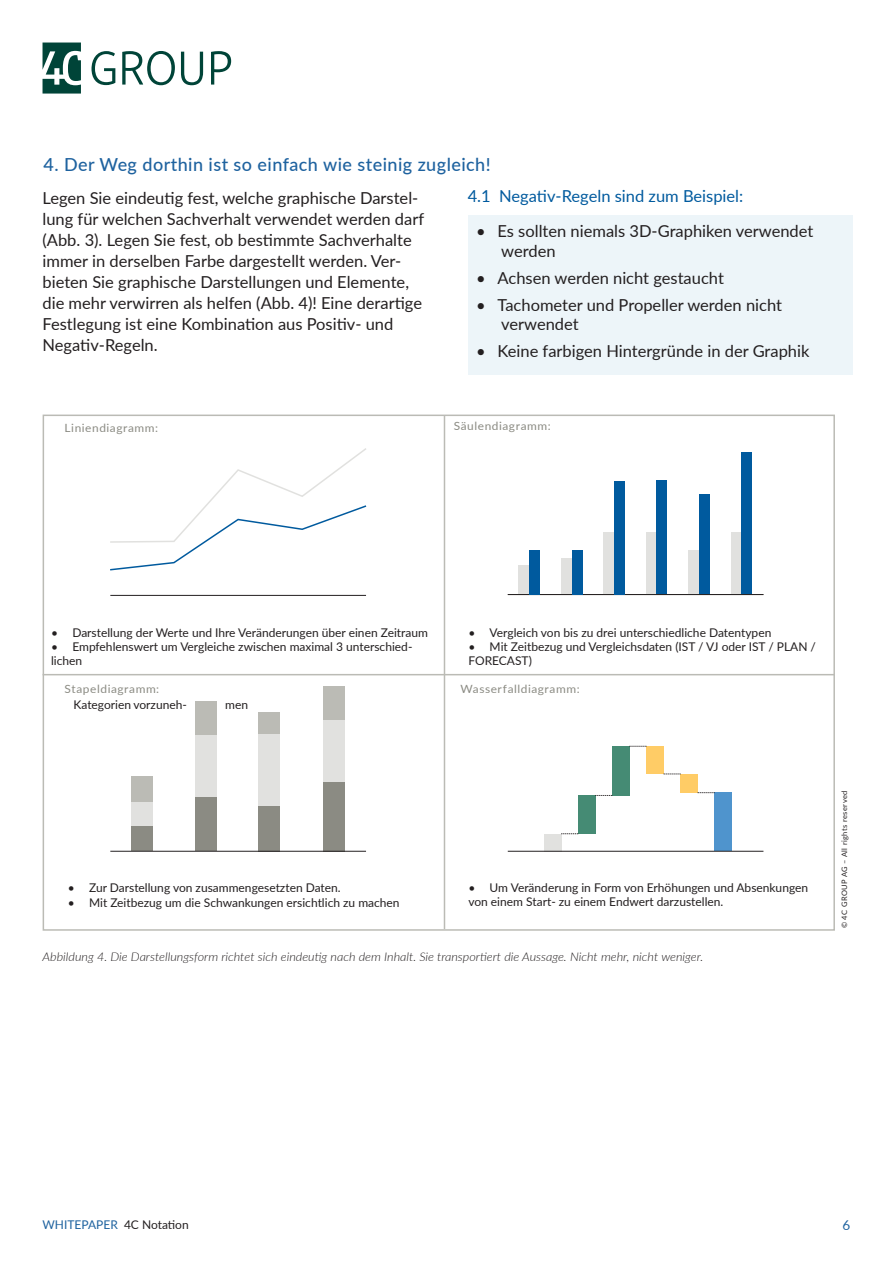
<style>
.page{position:relative;width:893px;height:1263px;background:#fff}
.page>*{position:absolute;margin:0;border:0;box-sizing:border-box;transform-origin:0 0}
.H4_Lato_Regular_blau_Überschriften{font:500 18px "Lato";letter-spacing:.025em;color:#1e629f}
.Fliestext_Lato_Light_Schwarz{font:16.5px/21px "Lato";color:#231f20}
.Fliestext_Lato_Light_Schwarz-2{font:16.5px "Lato";color:#005a9e}
.t1{font:13.5px "Lato";color:#1e629f}
.t2{font:12px/14.4px "Lato";color:#231f20}
.Grafiken_Abbildung_Lato_Italic{font:italic 300 12px "Lato";color:#231f20;scale:1.05 1}
.t3{font:12px "Lato";color:#1e629f}
.Grafiken_Beschriftung_Grau{font:11.4px "Lato";letter-spacing:.045em;color:#8b8b83;scale:1.05 1}
._4CG_GRAFIKEN_8_5pt{font:7.5px "Lato";letter-spacing:.055em;color:#231f20}
.s1{color:#231f20}
</style>
<div class="page">
<svg style="left:92px;top:51px;width:23px;height:34px"></svg>
<svg style="left:122px;top:51px;width:53px;height:34px"></svg>
<svg style="left:181px;top:52px;width:22px;height:33px"></svg>
<svg style="left:211px;top:51px;width:20px;height:34px"></svg>
<svg style="left:43px;top:43px;width:38px;height:51px"></svg>
<div style="left:43px;top:415px;width:792px;height:516px;background:#fff;border:2px solid #bbbbb5"></div>
<div style="left:132px;top:825px;width:21px;height:26px;background:#8b8b83"></div>
<div style="left:132px;top:802px;width:21px;height:23px;background:#e1e1df"></div>
<div style="left:132px;top:776px;width:21px;height:26px;background:#bbbbb5"></div>
<div style="left:195px;top:796px;width:22px;height:55px;background:#8b8b83"></div>
<div style="left:324px;top:779px;width:21px;height:72px;background:#8b8b83"></div>
<div style="left:195px;top:735px;width:22px;height:61px;background:#e1e1df"></div>
<div style="left:324px;top:720px;width:21px;height:61px;background:#e1e1df"></div>
<div style="left:195px;top:701px;width:22px;height:34px;background:#bbbbb5"></div>
<div style="left:324px;top:686px;width:21px;height:34px;background:#bbbbb5"></div>
<div style="left:258px;top:806px;width:22px;height:45px;background:#8b8b83"></div>
<div style="left:258px;top:734px;width:22px;height:72px;background:#e1e1df"></div>
<div style="left:258px;top:712px;width:22px;height:22px;background:#bbbbb5"></div>
<hr style="left:43px;top:674px;width:791px;height:1px;background:#bbbbb5">
<hr style="left:110px;top:595px;width:256px;height:1px;background:#231f20">
<div style="left:519px;top:566px;width:10px;height:28px;background:#e1e1df"></div>
<div style="left:561px;top:558px;width:11px;height:36px;background:#e1e1df"></div>
<div style="left:604px;top:532px;width:10px;height:62px;background:#e1e1df"></div>
<div style="left:646px;top:532px;width:10px;height:62px;background:#e1e1df"></div>
<div style="left:688px;top:550px;width:11px;height:44px;background:#e1e1df"></div>
<div style="left:731px;top:532px;width:10px;height:62px;background:#e1e1df"></div>
<svg style="left:110px;top:448px;width:257px;height:123px"></svg>
<div style="left:544px;top:833px;width:17px;height:18px;background:#e1e1df"></div>
<div style="left:578px;top:795px;width:17px;height:38px;background:#458b74"></div>
<div style="left:613px;top:746px;width:17px;height:49px;background:#458b74"></div>
<div style="left:647px;top:746px;width:17px;height:28px;background:#fc6"></div>
<div style="left:681px;top:774px;width:17px;height:18px;background:#fc6"></div>
<div style="left:715px;top:792px;width:17px;height:59px;background:#4f94cd"></div>
<svg style="left:561px;top:833px;width:17px;height:1px"></svg>
<svg style="left:595px;top:795px;width:17px;height:1px"></svg>
<svg style="left:664px;top:774px;width:17px;height:1px"></svg>
<svg style="left:698px;top:792px;width:17px;height:1px"></svg>
<svg style="left:629px;top:746px;width:17px;height:1px"></svg>
<hr style="left:508px;top:851px;width:255px;height:1px;background:#231f20">
<hr style="left:508px;top:594px;width:255px;height:1px;background:#231f20">
<hr style="left:110px;top:851px;width:256px;height:1px;background:#231f20">
<div style="left:529px;top:550px;width:11px;height:44px;background:#005a9e"></div>
<div style="left:572px;top:550px;width:10px;height:44px;background:#005a9e"></div>
<div style="left:614px;top:481px;width:11px;height:113px;background:#005a9e"></div>
<div style="left:656px;top:480px;width:11px;height:114px;background:#005a9e"></div>
<div style="left:699px;top:494px;width:11px;height:100px;background:#005a9e"></div>
<div style="left:741px;top:452px;width:11px;height:142px;background:#005a9e"></div>
<hr style="left:444px;top:415px;width:1px;height:514px;background:#bbbbb5">
<div style="left:468px;top:215px;width:384px;height:160px;background:#edf5f9"></div>
<p class="H4_Lato_Regular_blau_Überschriften" style="left:44px;top:151px;width:449px">4. Der Weg dorthin ist so einfach wie steinig zugleich!</p>
<p class="Fliestext_Lato_Light_Schwarz" style="left:43px;top:187px;width:383px">Legen Sie eindeutig fest, welche graphische Darstel&shy;lung für welchen Sachverhalt verwendet werden darf (Abb. 3). Legen Sie fest, ob bestimmte Sachverhalte immer in derselben Farbe dargestellt werden. Ver&shy;bieten Sie graphische Darstellungen und Elemente, die mehr verwirren als helfen (Abb. 4)! Eine derartige Festlegung ist eine Kombination aus Positiv- und Negativ-Regeln.</p>
<p class="Fliestext_Lato_Light_Schwarz-2" style="left:468px;top:184px;width:277px">4.1 Negativ-Regeln sind zum Beispiel:</p>
<p class="Fliestext_Lato_Light_Schwarz" style="left:501px;top:220px;width:314px;line-height:19.8px;text-indent:-25px">• Es sollten niemals 3D-Graphiken verwendet werden</p>
<p class="Fliestext_Lato_Light_Schwarz" style="left:476px;top:266px;width:249px">• Achsen werden nicht gestaucht</p>
<p class="Fliestext_Lato_Light_Schwarz" style="left:501px;top:294px;width:282px;line-height:19.8px;text-indent:-25px">• Tachometer und Propeller werden nicht verwendet</p>
<p class="Fliestext_Lato_Light_Schwarz" style="left:476px;top:340px;width:335px">• Keine farbigen Hintergründe in der Graphik</p>
<p class="Grafiken_Beschriftung_Grau" style="left:65px;top:420px;width:91px">Liniendiagramm:</p>
<p class="Grafiken_Beschriftung_Grau" style="left:454px;top:418px;width:94px">Säulendiagramm:</p>
<p class="t2" style="left:51px;top:624px;width:378px">• Darstellung der Werte und Ihre Veränderungen über einen Zeitraum</p>
<p class="t2" style="left:51px;top:639px;width:363px">• Empfehlenswert um Vergleiche zwischen maximal 3 unterschied&shy;lichen</p>
<p class="t2" style="left:74px;top:696px;width:115px">Kategorien vorzuneh-</p>
<p class="t2" style="left:225px;top:696px;width:24px">men</p>
<p class="Grafiken_Beschriftung_Grau" style="left:65px;top:681px;width:92px">Stapeldiagramm:</p>
<p class="t2" style="left:468px;top:624px;width:304px">• Vergleich von bis zu drei unterschiedliche Datentypen</p>
<p class="t2" style="left:468px;top:639px;width:349px">• Mit Zeitbezug und Vergleichsdaten (IST / VJ oder IST / PLAN /<br>FORECAST)</p>
<p class="Grafiken_Beschriftung_Grau" style="left:460px;top:681px;width:115px">Wasserfalldiagramm:</p>
<p class="t2" style="left:68px;top:880px;width:274px">• Zur Darstellung von zusammengesetzten Daten.</p>
<p class="t2" style="left:68px;top:894px;width:333px">• Mit Zeitbezug um die Schwankungen ersichtlich zu machen</p>
<p class="t2" style="left:468px;top:880px;width:341px">• Um Veränderung in Form von Erhöhungen und Absenkungen von einem Start- zu einem Endwert darzustellen.</p>
<p class="Grafiken_Abbildung_Lato_Italic" style="left:43px;top:949px;width:631px">Abbildung 4. Die Darstellungsform richtet sich eindeutig nach dem Inhalt. Sie transportiert die Aussage. Nicht mehr, nicht weniger.</p>
<p class="_4CG_GRAFIKEN_8_5pt" style="left:839px;top:928px;width:139px;rotate:-90deg">© 4C GROUP AG – All rights reserved</p>
<p class="t3" style="left:43px;top:1216px;width:148px">WHITEPAPER <span class="s1">4C Notation</span></p>
<p class="t1" style="left:843px;top:1215px;width:9px">6</p>
</div>
